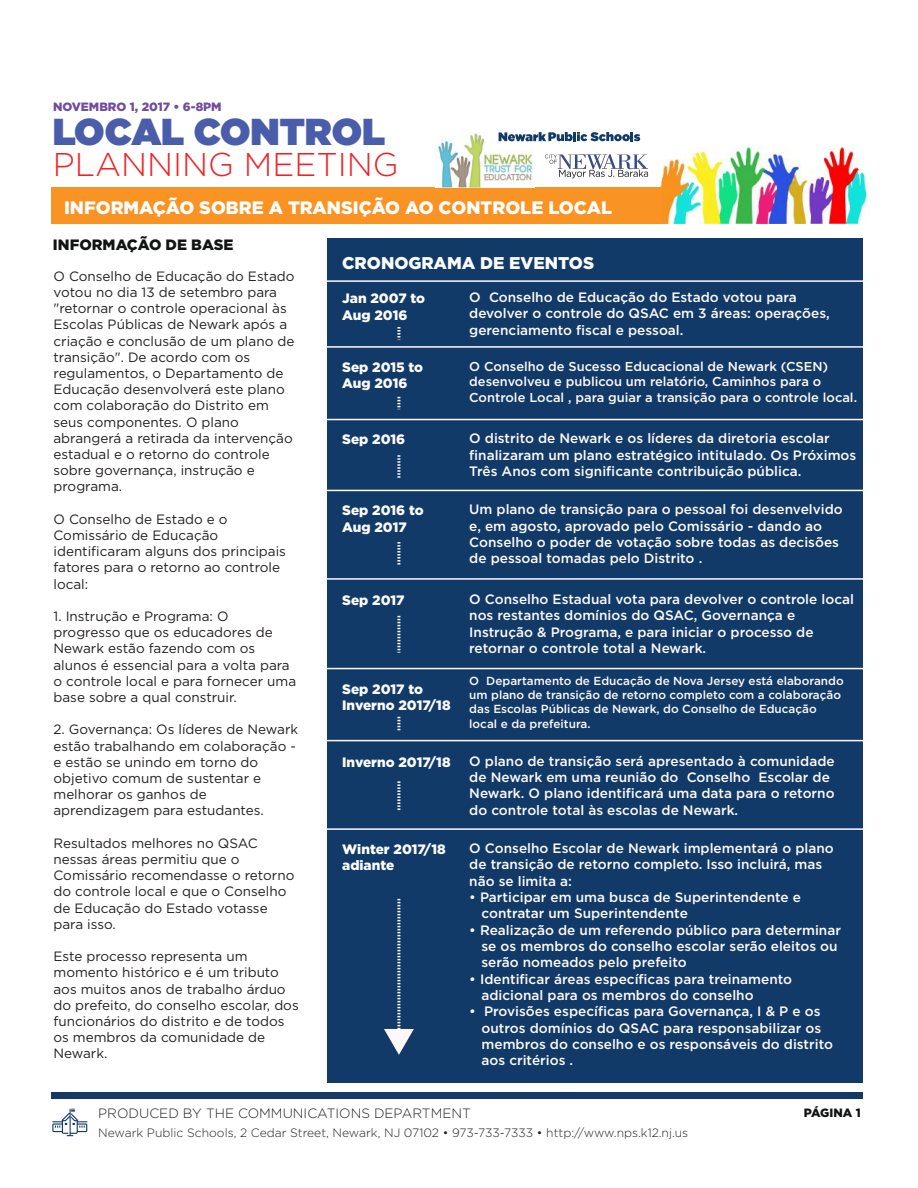
<style>
.page{position:relative;width:918px;height:1188px;background:#fff}
.page>*{position:absolute;margin:0;border:0;box-sizing:border-box;transform-origin:0 0}
.t1{font:900 37.5px "Gotham";color:#4a5dab}
.t2{font:300 32.85px "Gotham";color:#f02227}
.t3{font:900 18px "Gotham";color:#fff}
.t4{font:900 16.95px "Gotham";color:#fdfcfd}
.t5{font:900 15px "Gotham";color:#121414}
.t6{font:500 13.65px/16.4px "Gotham";color:#fdf9fa}
.t7{font:900 13.65px/16.4px "Gotham";color:#fdfcfd}
.t8{font:13.5px/16.2px "Gotham";color:#241f1f}
.t9{font:300 13.5px "Gotham";color:#241f1f}
.t10{font:500 12.9px/15.5px "Gotham";color:#fdf9fa}
.t11{font:300 12.15px "Gotham";color:#241f1f}
.t12{font:900 12px "Gotham";color:#724b9f}
.t13{font:900 12px "Gotham";color:#121414}
.t14{font:500 11.7px/14.1px "Gotham";color:#fdf9fa}
</style>
<div class="page">
<img style="left:660px;top:147px;width:209px;height:77px">
<div style="left:52px;top:187px;width:610px;height:37px;background:#f99324"></div>
<div style="left:327px;top:238px;width:536px;height:844px;background:#113a68"></div>
<hr style="left:324px;top:346px;width:543px;height:2px;background:#fff8fb">
<hr style="left:324px;top:419px;width:543px;height:1px;background:#fff8fb">
<hr style="left:324px;top:490px;width:543px;height:1px;background:#fff8fb">
<hr style="left:324px;top:578px;width:543px;height:2px;background:#fff8fb">
<hr style="left:324px;top:668px;width:543px;height:1px;background:#fff8fb">
<hr style="left:324px;top:740px;width:543px;height:1px;background:#fff8fb">
<hr style="left:324px;top:828px;width:543px;height:2px;background:#fff8fb">
<hr style="left:323px;top:280px;width:544px;height:2px;background:#fff8fb">
<svg style="left:384px;top:899px;width:30px;height:156px"></svg>
<svg style="left:397px;top:781px;width:3px;height:31px"></svg>
<svg style="left:397px;top:717px;width:3px;height:14px"></svg>
<svg style="left:397px;top:616px;width:3px;height:37px"></svg>
<svg style="left:397px;top:542px;width:3px;height:23px"></svg>
<svg style="left:397px;top:455px;width:3px;height:23px"></svg>
<svg style="left:397px;top:397px;width:3px;height:12px"></svg>
<svg style="left:397px;top:327px;width:3px;height:13px"></svg>
<div style="left:51px;top:1092px;width:812px;height:6px;background:#123a69"></div>
<svg style="left:52px;top:1109px;width:35px;height:27px"></svg>
<img style="left:545px;top:154px;width:104px;height:24px">
<img style="left:436px;top:133px;width:98px;height:54px">
<svg style="left:499px;top:132px;width:141px;height:9px"></svg>
<p class="t12" style="left:53px;top:98px;width:170px">NOVEMBRO 1, 2017 • 6-8PM</p>
<h1 class="t1" style="left:53px;top:105px;width:334px">LOCAL CONTROL</h1>
<h2 class="t2" style="left:53px;top:144px;width:347px">PLANNING MEETING</h2>
<h3 class="t3" style="left:64px;top:195px;width:550px">INFORMAÇÃO SOBRE A TRANSIÇÃO AO CONTROLE LOCAL</h3>
<p class="t4" style="left:342px;top:251px;width:253px">CRONOGRAMA DE EVENTOS</p>
<p class="t5" style="left:53px;top:234px;width:182px">INFORMAÇÃO DE BASE</p>
<p class="t8" style="left:54px;top:268px;width:243px">O Conselho de Educação do Estado votou no dia 13 de setembro para "retornar o controle operacional às<br>Escolas Públicas de Newark após a criação e conclusão de um plano de transição". De acordo com os regulamentos, o Departamento de<br>Educação desenvolverá este plano com colaboração do Distrito em seus componentes. O plano abrangerá a retirada da intervenção estadual e o retorno do controle sobre governança, instrução e programa.</p>
<p class="t8" style="left:54px;top:511px;width:234px">O Conselho de Estado e o<br>Comissário de Educação identificaram alguns dos principais fatores para o retorno ao controle local:</p>
<p class="t8" style="left:54px;top:608px;width:244px">1. Instrução e Programa: O progresso que os educadores de<br>Newark estão fazendo com os alunos é essencial para a volta para o controle local e para fornecer uma base sobre a qual construir.</p>
<p class="t8" style="left:54px;top:721px;width:246px">2. Governança: Os líderes de Newark estão trabalhando em colaboração - e estão se unindo em torno do objetivo comum de sustentar e melhorar os ganhos de aprendizagem para estudantes.</p>
<p class="t8" style="left:54px;top:835px;width:242px">Resultados melhores no QSAC nessas áreas permitiu que o<br>Comissário recomendasse o retorno do controle local e que o Conselho de Educação do Estado votasse para isso.</p>
<p class="t8" style="left:54px;top:948px;width:247px">Este processo representa um momento histórico e é um tributo aos muitos anos de trabalho árduo do prefeito, do conselho escolar, dos funcionários do distrito e de todos os membros da comunidade de<br>Newark.</p>
<p class="t7" style="left:342px;top:290px;width:84px">Jan 2007 to<br>Aug 2016</p>
<p class="t6" style="left:469px;top:289px;width:362px">O Conselho de Educação do Estado votou para devolver o controle do QSAC em 3 áreas: operações, gerenciamento fiscal e pessoal.</p>
<p class="t7" style="left:342px;top:359px;width:83px">Sep 2015 to<br>Aug 2016</p>
<p class="t10" style="left:469px;top:358px;width:389px">O Conselho de Sucesso Educacional de Newark (CSEN) desenvolveu e publicou um relatório, Caminhos para o<br>Controle Local , para guiar a transição para o controle local.</p>
<p class="t7" style="left:342px;top:431px;width:65px">Sep 2016</p>
<p class="t6" style="left:469px;top:430px;width:389px">O distrito de Newark e os líderes da diretoria escolar finalizaram um plano estratégico intitulado. Os Próximos<br>Três Anos com significante contribuição pública.</p>
<p class="t7" style="left:342px;top:502px;width:83px">Sep 2016 to<br>Aug 2017</p>
<p class="t6" style="left:469px;top:501px;width:375px">Um plano de transição para o pessoal foi desenvelvido e, em agosto, aprovado pelo Comissário - dando ao Conselho o poder de votação sobre todas as decisões de pessoal tomadas pelo Distrito .</p>
<p class="t7" style="left:342px;top:592px;width:64px">Sep 2017</p>
<p class="t6" style="left:469px;top:591px;width:386px">O Conselho Estadual vota para devolver o controle local nos restantes domínios do QSAC, Governança e Instrução &amp; Programa, e para iniciar o processo de retornar o controle total a Newark.</p>
<p class="t7" style="left:342px;top:681px;width:110px">Sep 2017 to<br>Inverno 2017/18</p>
<p class="t14" style="left:469px;top:674px;width:376px">O Departamento de Educação de Nova Jersey está elaborando um plano de transição de retorno completo com a colaboração das Escolas Públicas de Newark, do Conselho de Educação local e da prefeitura.</p>
<p class="t7" style="left:342px;top:754px;width:110px">Inverno 2017/18</p>
<p class="t6" style="left:469px;top:752px;width:367px">O plano de transição será apresentado à comunidade de Newark em uma reunião do Conselho Escolar de Newark. O plano identificará uma data para o retorno do controle total às escolas de Newark.</p>
<p class="t7" style="left:342px;top:841px;width:105px">Winter 2017/18 adiante</p>
<p class="t6" style="left:469px;top:840px;width:366px">O Conselho Escolar de Newark implementará o plano de transição de retorno completo. Isso incluirá, mas não se limita a:</p>
<p class="t6" style="left:482px;top:889px;width:321px;text-indent:-12px">• Participar em uma busca de Superintendente e contratar um Superintendente</p>
<p class="t6" style="left:482px;top:921px;width:361px;text-indent:-12px">• Realização de um referendo público para determinar se os membros do conselho escolar serão eleitos ou serão nomeados pelo prefeito</p>
<p class="t6" style="left:482px;top:970px;width:312px;text-indent:-12px">• Identificar áreas específicas para treinamento adicional para os membros do conselho</p>
<p class="t6" style="left:482px;top:1003px;width:353px;text-indent:-12px">• Provisões específicas para Governança, I &amp; P e os outros domínios do QSAC para responsabilizar os membros do conselho e os responsáveis do distrito aos critérios .</p>
<p class="t9" style="left:98px;top:1104px;width:374px">PRODUCED BY THE COMMUNICATIONS DEPARTMENT</p>
<p class="t11" style="left:98px;top:1125px;width:592px">Newark Public Schools, 2 Cedar Street, Newark, NJ 07102 • 973-733-7333 • http://www.nps.k12.nj.us</p>
<p class="t13" style="left:804px;top:1104px;width:58px">PÁGINA 1</p>
</div>
